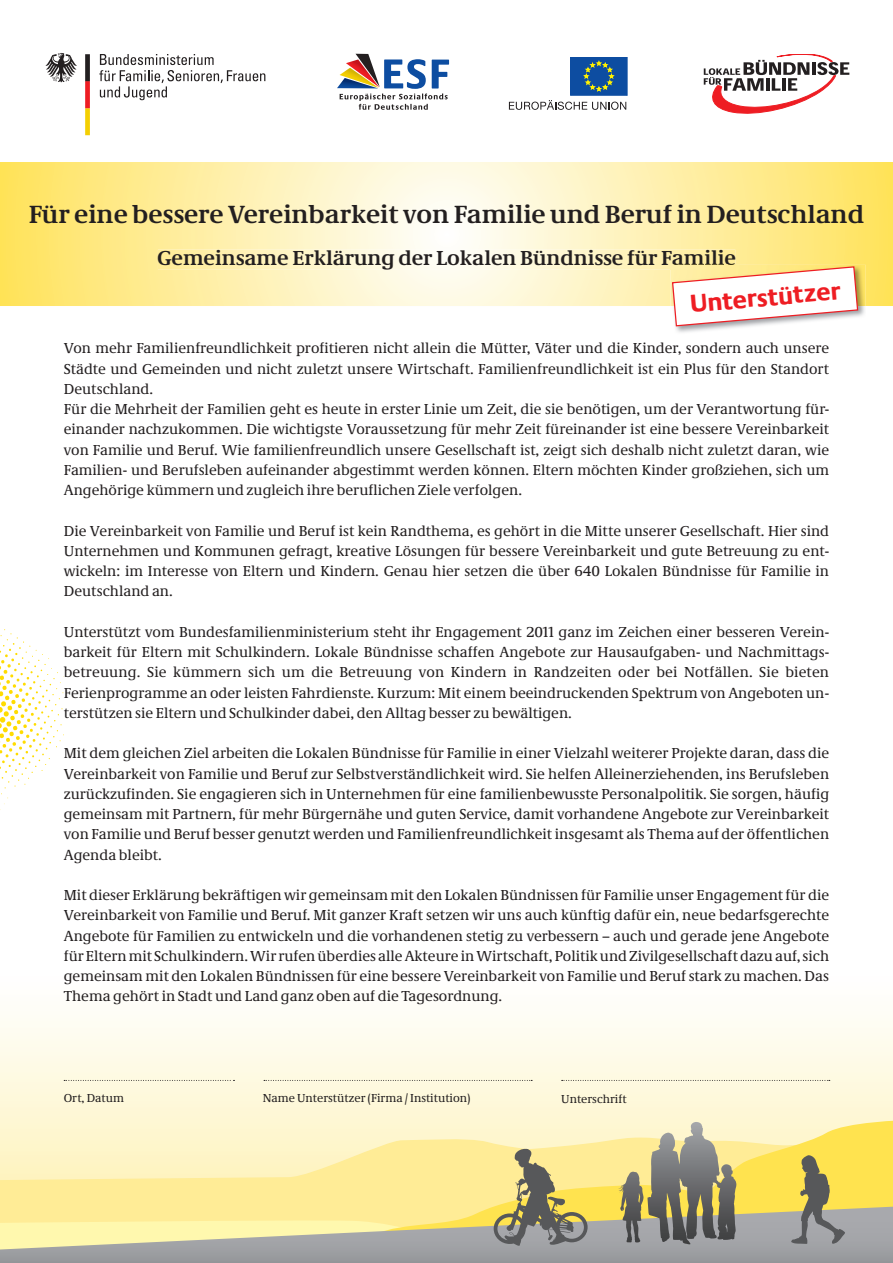
<style>
.page{position:relative;width:893px;height:1263px;background:#fff}
.page>*{position:absolute;margin:0;border:0;box-sizing:border-box;transform-origin:0 0}
.t1{font:700 25.8px "Neue Demos";color:#231f20}
.t2{font:700 25.5px "Neue Praxis";color:#ee1d23}
.t3{font:700 21px "Neue Demos";color:#231f20}
.t4{font:15px/20.2px "Neue Demos";color:#231f20;text-align:justify}
.t5{font:12px "Neue Demos";color:#231f20}
</style>
<div class="page">
<svg style="left:45px;top:53px;width:32px;height:29px"></svg>
<svg style="left:85px;top:54px;width:5px;height:81px"></svg>
<svg style="left:99px;top:54px;width:166px;height:46px"></svg>
<svg style="left:0;top:1018px;width:893px;height:119px"></svg>
<svg style="left:4px;top:1120px;width:889px;height:87px;background:#f3e6a1"></svg>
<svg style="left:0;top:1207px;width:893px;height:56px;background:#9c9c96"></svg>
<svg style="left:647px;top:1125px;width:46px;height:119px;background:#96927f"></svg>
<svg style="left:791px;top:1155px;width:54px;height:89px;background:#afa46a"></svg>
<svg style="left:0;top:1149px;width:588px;height:108px;background:#e4d99d"></svg>
<svg style="left:0;top:629px;width:64px;height:169px"></svg>
<svg style="left:0;top:162px;width:893px;height:144px;background:#feeea4"></svg>
<svg style="left:23px;top:162px;width:257px;height:1px"></svg>
<svg style="left:337px;top:54px;width:112px;height:56px"></svg>
<svg style="left:509px;top:100px;width:117px;height:10px"></svg>
<div style="left:571px;top:57px;width:56px;height:38px;background:#0d4da1"></div>
<div style="left:570px;top:57px;width:57px;height:38px;border:1px solid #0d4da1"></div>
<svg style="left:584px;top:61px;width:30px;height:30px"></svg>
<svg style="left:704px;top:54px;width:145px;height:59px"></svg>
<svg style="left:64px;top:1080px;width:170px;height:1px"></svg>
<svg style="left:264px;top:1080px;width:268px;height:1px"></svg>
<svg style="left:562px;top:1080px;width:268px;height:1px"></svg>
<img style="left:675px;top:265px;width:191px;height:68px">
<svg style="left:158px;top:250px;width:701px;height:77px"></svg>
<h1 class="t1" style="left:29px;top:198px;width:837px">Für eine bessere Vereinbarkeit von Familie und Beruf in Deutschland</h1>
<h3 class="t3" style="left:157px;top:245px;width:580px">Gemeinsame Erklärung der Lokalen Bündnisse für Familie</h3>
<h2 class="t2" style="left:689px;top:289px;width:152px;rotate:-5deg">Unterstützer</h2>
<p class="t4" style="left:64px;top:338px;width:767px;text-align:left">Von mehr Familienfreundlichkeit profitieren nicht allein die Mütter, Väter und die Kinder, sondern auch unsere Städte und Gemeinden und nicht zuletzt unsere Wirtschaft. Familienfreundlichkeit ist ein Plus für den Standort Deutschland.<br>Für die Mehrheit der Familien geht es heute in erster Linie um Zeit, die sie benötigen, um der Verantwortung für&shy;einander nachzukommen. Die wichtigste Voraussetzung für mehr Zeit füreinander ist eine bessere Vereinbarkeit von Familie und Beruf. Wie familienfreundlich unsere Gesellschaft ist, zeigt sich deshalb nicht zuletzt daran, wie Familien- und Berufsleben aufeinander abgestimmt werden können. Eltern möchten Kinder großziehen, sich um Angehörige kümmern und zugleich ihre beruflichen Ziele verfolgen.</p>
<p class="t4" style="left:64px;top:520px;width:767px">Die Vereinbarkeit von Familie und Beruf ist kein Randthema, es gehört in die Mitte unserer Gesellschaft. Hier sind Unternehmen und Kommunen gefragt, kreative Lösungen für bessere Vereinbarkeit und gute Betreuung zu ent&shy;wickeln: im Interesse von Eltern und Kindern. Genau hier setzen die über 640 Lokalen Bündnisse für Familie in Deutschland an.</p>
<p class="t4" style="left:64px;top:621px;width:767px">Unterstützt vom Bundesfamilienministerium steht ihr Engagement 2011 ganz im Zeichen einer besseren Ver ein&shy;barkeit für Eltern mit Schulkindern. Lokale Bündnisse schaffen Angebote zur Hausaufgaben- und Nachmittags&shy;betreuung. Sie kümmern sich um die Betreuung von Kindern in Randzeiten oder bei Notfällen. Sie bieten Ferien programme an oder leisten Fahrdienste. Kurzum: Mit einem beeindruckenden Spektrum von Angeboten un&shy;terstützen sie Eltern und Schulkinder dabei, den Alltag besser zu bewältigen.</p>
<p class="t4" style="left:64px;top:743px;width:767px">Mit dem gleichen Ziel arbeiten die Lokalen Bündnisse für Familie in einer Vielzahl weiterer Projekte daran, dass die Vereinbarkeit von Familie und Beruf zur Selbstverständlichkeit wird. Sie helfen Alleinerziehenden, ins Berufsleben zurückzufinden. Sie engagieren sich in Unternehmen für eine familienbewusste Personalpolitik. Sie sorgen, häufig gemeinsam mit Partnern, für mehr Bürgernähe und guten Service, damit vorhandene Angebote zur Vereinbarkeit von Familie und Beruf besser genutzt werden und Familienfreundlichkeit insgesamt als Thema auf der öffentlichen Agenda bleibt.</p>
<p class="t4" style="left:64px;top:885px;width:767px">Mit dieser Erklärung bekräftigen wir gemeinsam mit den Lokalen Bündnissen für Familie unser Engagement für die Vereinbarkeit von Familie und Beruf. Mit ganzer Kraft setzen wir uns auch künftig dafür ein, neue bedarfsgerechte Angebote für Familien zu entwickeln und die vorhandenen stetig zu verbessern – auch und gerade jene Angebote für Eltern mit Schulkindern. Wir rufen überdies alle Akteure in Wirtschaft, Politik und Zivilgesellschaft dazu auf, sich gemeinsam mit den Lokalen Bündnissen für eine bessere Vereinbarkeit von Familie und Beruf stark zu machen. Das Thema gehört in Stadt und Land ganz oben auf die Tagesordnung.</p>
<p class="t5" style="left:64px;top:1090px;width:62px">Ort, Datum</p>
<p class="t5" style="left:263px;top:1090px;width:209px">Name Unterstützer (Firma / Institution)</p>
<p class="t5" style="left:561px;top:1091px;width:67px">Unterschrift</p>
</div>
